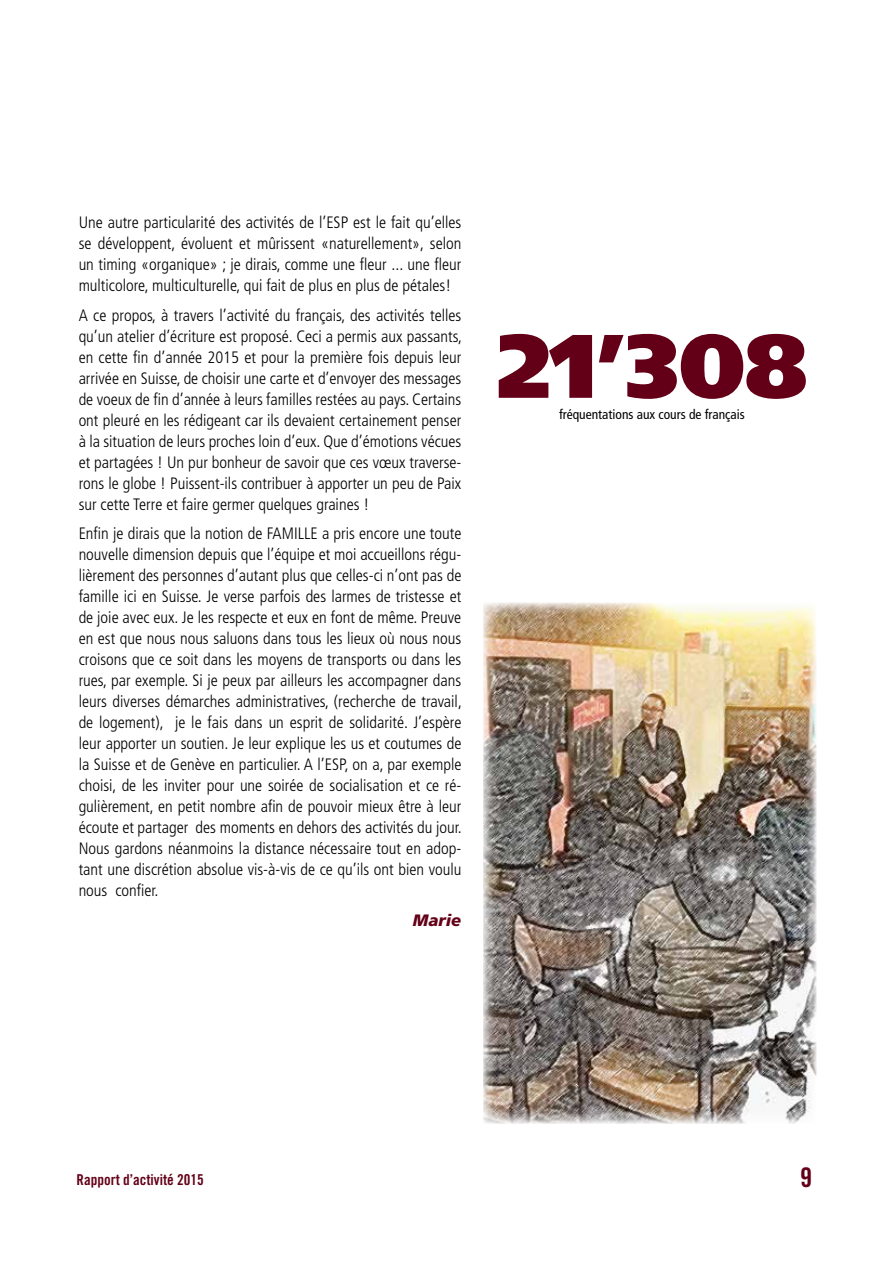
<style>
.page{position:relative;width:893px;height:1263px;background:#fff}
.page>*{position:absolute;margin:0;border:0;box-sizing:border-box;transform-origin:0 0}
.t1{font:900 90px "Frutiger";color:#630017}
.t2{font:27px "Trade Gothic Bold Cond Twenty";color:#630017}
.t3{font:300 condensed 16.5px/21px "Frutiger";color:#000;text-align:justify}
.t4{font:italic 900 16.5px "Frutiger";color:#630017}
.t5{font:15px "Trade Gothic Bold Cond Twenty";color:#630017}
.t6{font:condensed 13.5px "Frutiger";color:#000}
</style>
<div class="page">
<img style="left:483px;top:603px;width:333px;height:520px">
<p class="t3" style="left:79px;top:212px;width:384px">Une autre particularité des activités de l’ESP est le fait qu’elles se développent, évoluent et mûrissent «naturellement», selon un timing «organique» ; je dirais, comme une fleur ... une fleur multicolore, multiculturelle, qui fait de plus en plus de pétales!</p>
<p class="t3" style="left:79px;top:304px;width:385px">A ce propos, à travers l’activité du français, des activités telles qu’un atelier d’écriture est proposé. Ceci a permis aux passants, en cette fin d’année 2015 et pour la première fois depuis leur arrivée en Suisse, de choisir une carte et d’envoyer des messages de voeux de fin d’année à leurs familles restées au pays. Certains ont pleuré en les rédigeant car ils devaient certainement penser à la situation de leurs proches loin d’eux. Que d’émotions vécues et partagées ! Un pur bonheur de savoir que ces vœux traverse&shy;rons le globe ! Puissent-ils contribuer à apporter un peu de Paix sur cette Terre et faire germer quelques graines !</p>
<p class="t3" style="left:79px;top:523px;width:385px">Enfin je dirais que la notion de FAMILLE a pris encore une toute nouvelle dimension depuis que l’équipe et moi accueillons régu&shy;lièrement des personnes d’autant plus que celles-ci n’ont pas de famille ici en Suisse. Je verse parfois des larmes de tristesse et de joie avec eux. Je les respecte et eux en font de même. Preuve en est que nous nous saluons dans tous les lieux où nous nous croisons que ce soit dans les moyens de transports ou dans les rues, par exemple. Si je peux par ailleurs les accompagner dans leurs diverses démarches administratives, (recherche de travail, de logement), je le fais dans un esprit de solidarité. J’espère leur apporter un soutien. Je leur explique les us et coutumes de la Suisse et de Genève en particulier. A l’ESP, on a, par exemple choisi, de les inviter pour une soirée de socialisation et ce ré&shy;gulièrement, en petit nombre afin de pouvoir mieux être à leur écoute et partager des moments en dehors des activités du jour.<br>Nous gardons néanmoins la distance nécessaire tout en adop&shy;tant une discrétion absolue vis-à-vis de ce qu’ils ont bien voulu nous confier.</p>
<p class="t4" style="left:413px;top:910px;width:50px">Marie</p>
<h1 class="t1" style="left:497px;top:311px;width:311px">21’308</h1>
<p class="t6" style="left:559px;top:406px;width:187px">fréquentations aux cours de français</p>
<p class="t5" style="left:77px;top:1171px;width:129px">Rapport d’activité 2015</p>
<h2 class="t2" style="left:800px;top:1161px;width:13px">9</h2>
</div>
